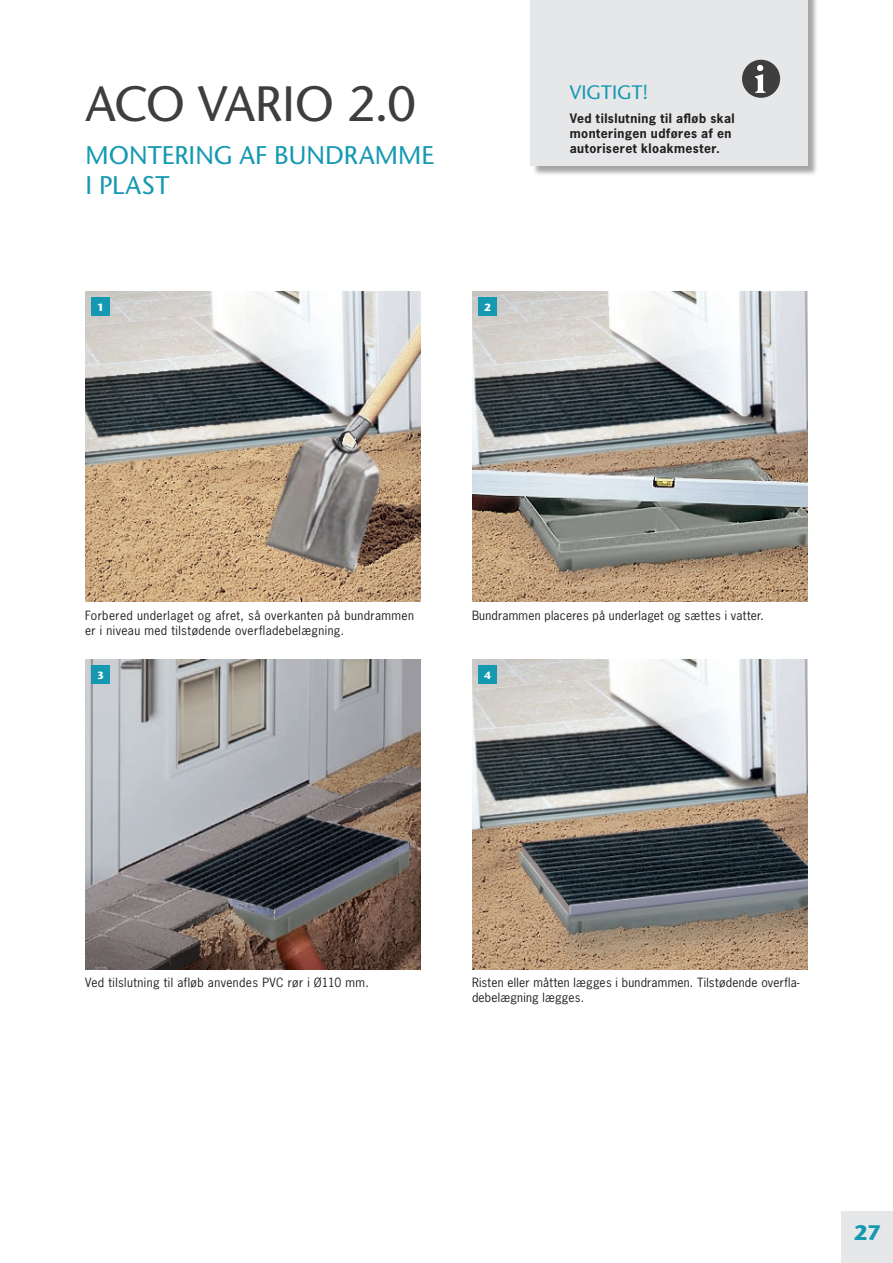
<style>
.page{position:relative;width:893px;height:1263px;background:#fff}
.page>*{position:absolute;margin:0;border:0;box-sizing:border-box;transform-origin:0 0}
.t1{font:500 49.5px "Stone Sans ITC Std";letter-spacing:-.02em;color:#3e3e3f}
.t2{font:500 25.5px/30px "Stone Sans ITC Std";color:#1599b2}
.t3{font:700 21px "Stone Sans ITC Std";color:#1599b2}
.t4{font:500 19.5px "Stone Sans ITC Std";letter-spacing:.005em;color:#1599b2}
.t5{font:700 12.3px/15px "News Gothic Std";letter-spacing:.035em;color:#231f20}
.t6{font:12px/15.5px "News Gothic Std";letter-spacing:.025em;color:#231f20}
.t7{font:700 10.5px "Stone Sans ITC Std";color:#fff}
</style>
<div class="page">
<img style="left:85px;top:291px;width:336px;height:310px">
<div style="left:92px;top:298px;width:18px;height:18px;background:#1599b2"></div>
<img style="left:472px;top:291px;width:336px;height:310px">
<div style="left:478px;top:298px;width:19px;height:18px;background:#1599b2"></div>
<img style="left:472px;top:659px;width:336px;height:310px">
<div style="left:478px;top:666px;width:19px;height:18px;background:#1599b2"></div>
<img style="left:85px;top:659px;width:336px;height:310px">
<div style="left:92px;top:666px;width:18px;height:18px;background:#1599b2"></div>
<div style="left:532px;top:0;width:286px;height:176px;background:#231f20;opacity:.4"></div>
<div style="left:530px;top:0;width:278px;height:166px;background:#e6e7e9"></div>
<div style="left:742px;top:60px;width:38px;height:38px;background:#3e3e3f;border-radius:50%"></div>
<svg style="left:755px;top:65px;width:10px;height:28px"></svg>
<div style="left:842px;top:1212px;width:51px;height:51px;background:#e6e7e9"></div>
<h1 class="t1" style="left:86px;top:74px;width:332px">ACO VARIO 2.0</h1>
<h2 class="t2" style="left:86px;top:140px;width:350px">MONTERING AF BUNDRAMME<br>I PLAST</h2>
<p class="t7" style="left:97px;top:300px;width:9px">1</p>
<p class="t7" style="left:484px;top:300px;width:9px">2</p>
<h3 class="t4" style="left:570px;top:81px;width:80px">VIGTIGT!</h3>
<p class="t5" style="left:570px;top:110px;width:166px">Ved tilslutning til afløb skal monteringen udføres af en autoriseret kloakmester.</p>
<p class="t6" style="left:85px;top:607px;width:330px">Forbered underlaget og afret, så overkanten på bundrammen er i niveau med tilstødende overfladebelægning.</p>
<p class="t7" style="left:97px;top:668px;width:9px">3</p>
<p class="t6" style="left:472px;top:607px;width:294px">Bundrammen placeres på underlaget og sættes i vatter.</p>
<p class="t7" style="left:484px;top:668px;width:9px">4</p>
<p class="t6" style="left:85px;top:974px;width:285px">Ved tilslutning til afløb anvendes PVC rør i Ø110 mm.</p>
<p class="t6" style="left:472px;top:974px;width:329px">Risten eller måtten lægges i bundrammen. Tilstødende overfla&shy;debelægning lægges.</p>
<h3 class="t3" style="left:854px;top:1219px;width:29px">27</h3>
</div>
